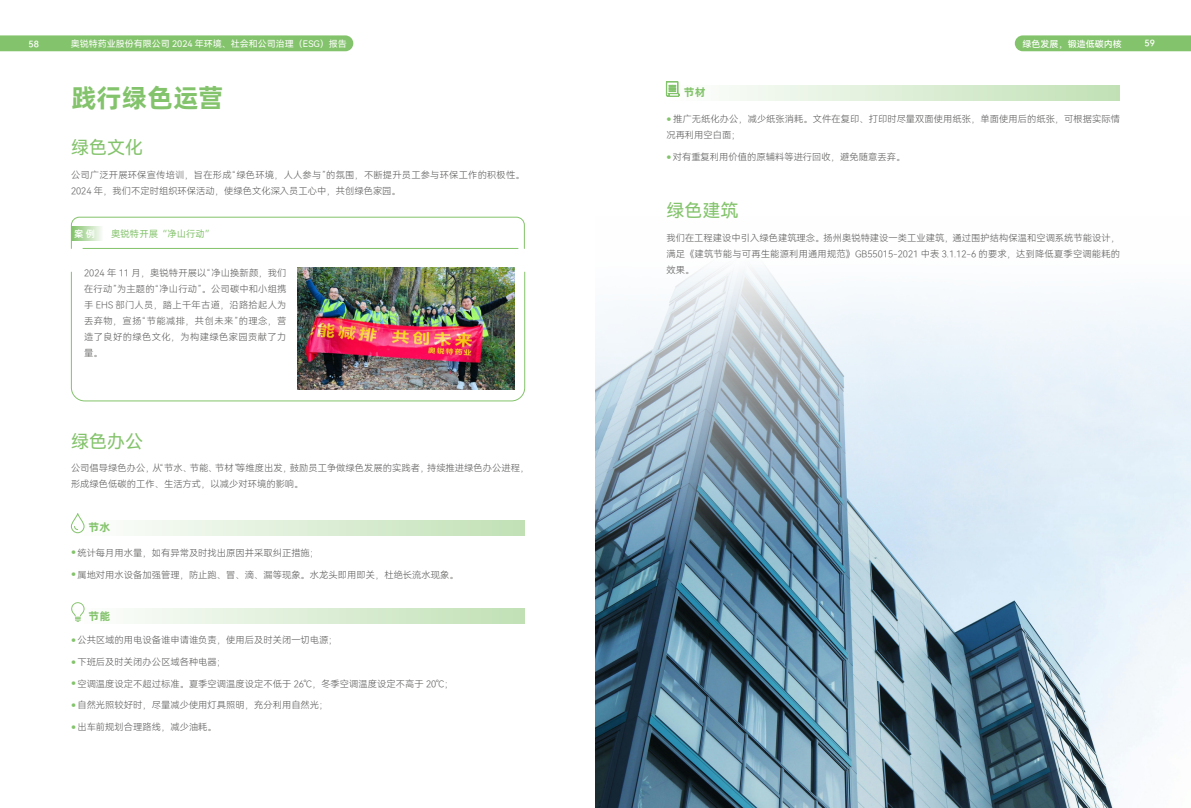
<style>
.page{position:relative;width:1191px;height:808px;background:#fff}
.page>*{position:absolute;margin:0;border:0;box-sizing:border-box;transform-origin:0 0}
.t1{font:26px "Alibaba Pu Hui Ti B";letter-spacing:-.01em;color:#83c36b}
.t2{font:18px "Harmony OS Sans SC";color:#83c36b}
.t3{font:11px "Alibaba Pu Hui Ti B";color:#83c36b}
.t4{font:9.5px "Alibaba Pu Hui Ti R";color:#83c36b}
.t5{font:9.5px "Alibaba Pu Hui Ti M";color:#fff}
.t6{font:9.3px/16px "Harmony OS Sans SC Light";color:#595857}
.t7{font:9.3px/16px "Harmony OS Sans SC Light";letter-spacing:.02em;color:#595857}
.t8{font:9px "Harmony OS Sans SC";color:#fff}
.t9{font:9px "Harmony OS Sans SC Medium";color:#fff}
</style>
<div class="page">
<div style="left:0;top:35px;width:353px;height:16px;background:#83c36b"></div>
<svg style="left:1014px;top:35px;width:177px;height:16px;background:#88c571"></svg>
<img style="left:595px;top:268px;width:596px;height:540px">
<svg style="left:679px;top:85px;width:441px;height:15px"></svg>
<svg style="left:666px;top:81px;width:13px;height:16px"></svg>
<svg style="left:134px;top:520px;width:391px;height:15px;background:#dbedd4"></svg>
<svg style="left:134px;top:609px;width:391px;height:15px;background:#dbedd4"></svg>
<img style="left:71px;top:267px;width:454px;height:135px">
<svg style="left:71px;top:216px;width:454px;height:33px"></svg>
<svg style="left:70px;top:513px;width:15px;height:21px"></svg>
<svg style="left:71px;top:602px;width:14px;height:20px"></svg>
<p class="t9" style="left:28px;top:37px;width:12px">58</p>
<p class="t8" style="left:71px;top:37px;width:277px">奥锐特药业股份有限公司 2024 年环境、社会和公司治理（ESG）报告</p>
<p class="t9" style="left:1022px;top:37px;width:101px">绿色发展，锻造低碳内核</p>
<p class="t9" style="left:1144px;top:37px;width:12px">59</p>
<h1 class="t1" style="left:71px;top:77px;width:154px">践行绿色运营</h1>
<p class="t3" style="left:684px;top:84px;width:23px">节材</p>
<h2 class="t2" style="left:71px;top:135px;width:73px">绿色文化</h2>
<p class="t7" style="left:71px;top:166px;width:455px">公司广泛开展环保宣传培训，旨在形成“绿色环境，人人参与”的氛围，不断提升员工参与环保工作的积极性。<br>2024 年，我们不定时组织环保活动，使绿色文化深入员工心中，共创绿色家园。</p>
<p class="t6" style="left:666px;top:111px;width:455px"><sup>●</sup> 推广无纸化办公，减少纸张消耗。文件在复印、打印时尽量双面使用纸张，单面使用后的纸张，可根据实际情况再利用空白面；</p>
<p class="t6" style="left:666px;top:149px;width:240px"><sup>●</sup> 对有重复利用价值的原辅料等进行回收，避免随意丢弃。</p>
<p class="t5" style="left:74px;top:227px;width:23px">案 例</p>
<p class="t4" style="left:111px;top:227px;width:104px">奥锐特开展“净山行动”</p>
<p class="t6" style="left:84px;top:264px;width:204px;text-align:justify">2024 年 11 月，奥锐特开展以“净山换新颜，我们在行动”为主题的“净山行动”。公司碳中和小组携手 EHS 部门人员，踏上千年古道，沿路拾起人为丢弃物，宣扬“节能减排，共创未来”的理念，营造了良好的绿色文化，为构建绿色家园贡献了力量。</p>
<h2 class="t2" style="left:71px;top:429px;width:73px">绿色办公</h2>
<p class="t6" style="left:71px;top:459px;width:460px">公司倡导绿色办公，从“节水、节能、节材”等维度出发，鼓励员工争做绿色发展的实践者，持续推进绿色办公进程，形成绿色低碳的工作、生活方式，以减少对环境的影响。</p>
<p class="t3" style="left:89px;top:519px;width:23px">节水</p>
<p class="t6" style="left:71px;top:544px;width:250px"><sup>●</sup> 统计每月用水量，如有异常及时找出原因并采取纠正措施；</p>
<p class="t6" style="left:71px;top:566px;width:389px"><sup>●</sup> 属地对用水设备加强管理，防止跑、冒、滴、漏等现象。水龙头即用即关，杜绝长流水现象。</p>
<p class="t3" style="left:89px;top:608px;width:23px">节能</p>
<p class="t6" style="left:71px;top:632px;width:268px"><sup>●</sup> 公共区域的用电设备谁申请谁负责，使用后及时关闭一切电源；</p>
<p class="t6" style="left:71px;top:653px;width:157px"><sup>●</sup> 下班后及时关闭办公区域各种电器；</p>
<p class="t6" style="left:71px;top:675px;width:384px"><sup>●</sup> 空调温度设定不超过标准。夏季空调温度设定不低于 26℃，冬季空调温度设定不高于 20℃；</p>
<p class="t6" style="left:71px;top:697px;width:259px"><sup>●</sup> 自然光照较好时，尽量减少使用灯具照明，充分利用自然光；</p>
<p class="t6" style="left:71px;top:718px;width:147px"><sup>●</sup> 出车前规划合理路线，减少油耗。</p>
<h2 class="t2" style="left:666px;top:198px;width:73px">绿色建筑</h2>
<p class="t6" style="left:666px;top:229px;width:455px;text-align:justify">我们在工程建设中引入绿色建筑理念。扬州奥锐特建设一类工业建筑，通过围护结构保温和空调系统节能设计，满足《建筑节能与可再生能源利用通用规范》GB55015-2021 中表 3.1.12-6 的要求，达到降低夏季空调能耗的效果。</p>
</div>
